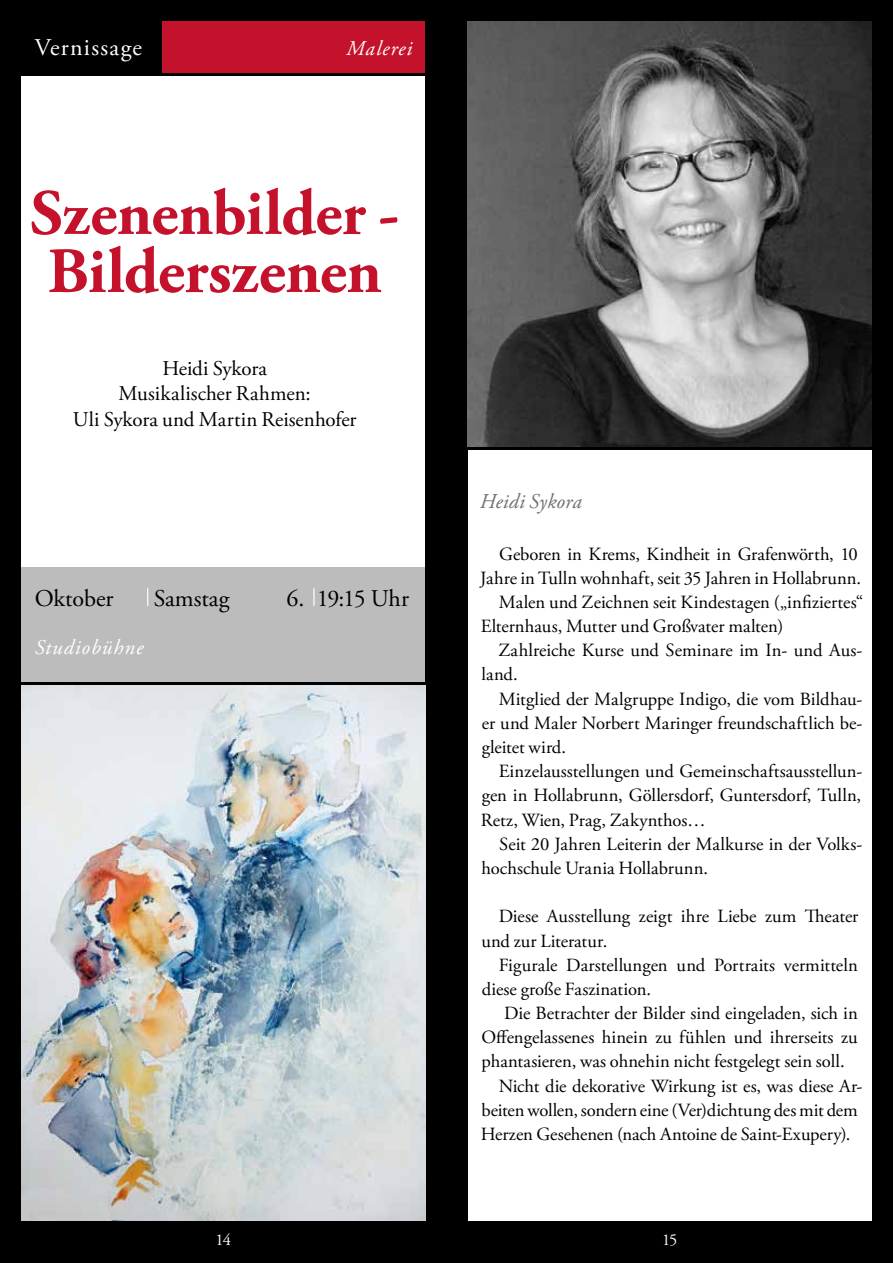
<style>
.page{position:relative;width:893px;height:1263px;background:#000}
.page>*{position:absolute;margin:0;border:0;box-sizing:border-box;transform-origin:0 0}
.t1{font:700 64.5px/58.1px "Adobe Garamond Pro";letter-spacing:-.005em;color:#c5122c}
.t2{font:24px "Adobe Garamond Pro";color:#000}
.t3{font:24px "Adobe Garamond Pro";letter-spacing:.055em;color:#fff}
.t4{font:21px/25.2px "Adobe Garamond Pro";color:#000;text-align:center}
.t5{font:italic 21px "Adobe Garamond Pro";letter-spacing:.05em;color:#fff}
.t6{font:italic 21px "Adobe Garamond Pro";letter-spacing:.005em;color:#706f6f}
.t7{font:18.6px/24.2px "Adobe Garamond Pro";color:#000}
.t8{font:16.5px "Adobe Garamond Pro";color:#fff}
</style>
<div class="page">
<div style="left:21px;top:77px;width:404px;height:490px;background:#fff"></div>
<div style="left:163px;top:21px;width:262px;height:52px;background:#c5122c"></div>
<div style="left:21px;top:567px;width:404px;height:115px;background:#bcbcbc"></div>
<svg style="left:313px;top:588px;width:2px;height:18px"></svg>
<svg style="left:147px;top:588px;width:1px;height:18px"></svg>
<img style="left:21px;top:686px;width:404px;height:534px">
<div style="left:468px;top:450px;width:404px;height:770px;background:#fff"></div>
<img style="left:468px;top:21px;width:404px;height:425px">
<p class="t3" style="left:35px;top:33px;width:109px">Vernissage</p>
<p class="t5" style="left:346px;top:35px;width:68px">Malerei</p>
<h1 class="t1" style="left:30px;top:186px;width:371px">Szenenbilder -<br>Bilderszenen</h1>
<p class="t4" style="left:73px;top:357px;width:285px">Heidi Sykora<br>Musikalischer Rahmen:<br>Uli Sykora und Martin Reisenhofer</p>
<p class="t2" style="left:35px;top:584px;width:80px">Oktober</p>
<p class="t2" style="left:154px;top:584px;width:77px">Samstag</p>
<p class="t2" style="left:286px;top:584px;width:124px">6. 19:15 Uhr</p>
<p class="t5" style="left:35px;top:635px;width:110px">Studiobühne</p>
<p class="t6" style="left:480px;top:489px;width:103px">Heidi Sykora</p>
<p class="t7" style="left:499px;top:542px;width:360px">Geboren in Krems, Kindheit in Grafenwörth, 10</p>
<p class="t7" style="left:480px;top:566px;width:382px">Jahre in Tulln wohnhaft, seit 35 Jahren in Hollabrunn.</p>
<p class="t7" style="left:499px;top:591px;width:366px">Malen und Zeichnen seit Kindestagen („infiziertes“</p>
<p class="t7" style="left:481px;top:615px;width:304px">Elternhaus, Mutter und Großvater malten)</p>
<p class="t7" style="left:498px;top:639px;width:365px">Zahlreiche Kurse und Seminare im In- und Aus-</p>
<p class="t7" style="left:481px;top:663px;width:38px">land.</p>
<p class="t7" style="left:499px;top:687px;width:365px">Mitglied der Malgruppe Indigo, die vom Bildhau-</p>
<p class="t7" style="left:482px;top:711px;width:382px">er und Maler Norbert Maringer freundschaftlich be-</p>
<p class="t7" style="left:482px;top:736px;width:86px">gleitet wird.</p>
<p class="t7" style="left:499px;top:760px;width:365px">Einzelausstellungen und Gemeinschaftsausstellun-</p>
<p class="t7" style="left:482px;top:784px;width:381px">gen in Hollabrunn, Göllersdorf, Guntersdorf, Tulln,</p>
<p class="t7" style="left:481px;top:808px;width:226px">Retz, Wien, Prag, Zakynthos…</p>
<p class="t7" style="left:499px;top:832px;width:365px">Seit 20 Jahren Leiterin der Malkurse in der Volks-</p>
<p class="t7" style="left:481px;top:857px;width:228px">hochschule Urania Hollabrunn.</p>
<p class="t7" style="left:481px;top:905px;width:379px;text-indent:17px">Diese Ausstellung zeigt ihre Liebe zum Theater und zur Literatur.</p>
<p class="t7" style="left:482px;top:953px;width:377px;text-indent:17px">Figurale Darstellungen und Portraits vermitteln diese große Faszination.</p>
<p class="t7" style="left:504px;top:1002px;width:355px">Die Betrachter der Bilder sind eingeladen, sich in</p>
<p class="t7" style="left:481px;top:1026px;width:378px">Offengelassenes hinein zu fühlen und ihrerseits zu</p>
<p class="t7" style="left:481px;top:1050px;width:365px">phantasieren, was ohnehin nicht festgelegt sein soll.</p>
<p class="t7" style="left:499px;top:1074px;width:365px">Nicht die dekorative Wirkung ist es, was diese Ar-</p>
<p class="t7" style="left:481px;top:1098px;width:378px">beiten wollen, sondern eine (Ver)dichtung des mit dem</p>
<p class="t7" style="left:481px;top:1123px;width:371px">Herzen Gesehenen (nach Antoine de Saint-Exupery).</p>
<p class="t8" style="left:216px;top:1230px;width:17px">14</p>
<p class="t8" style="left:662px;top:1230px;width:17px">15</p>
</div>
